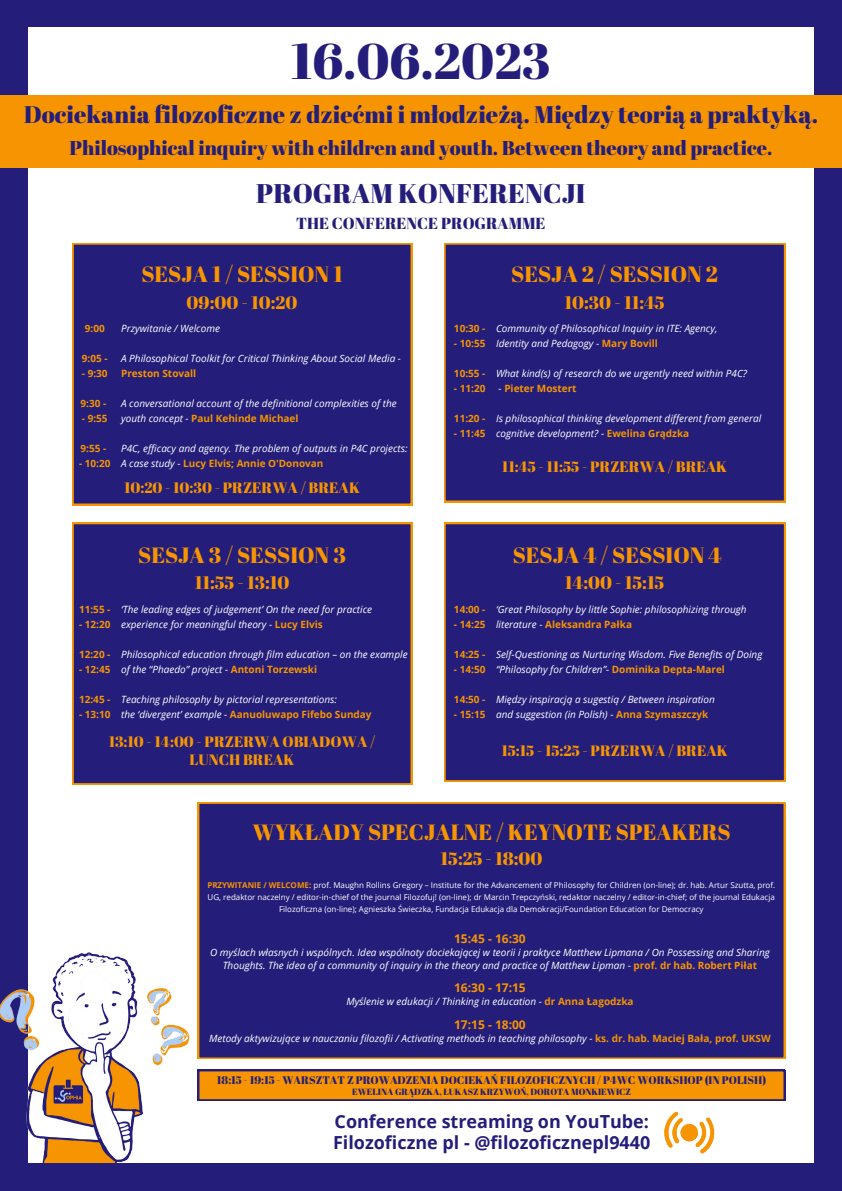
<style>
.page{position:relative;width:842px;height:1191px;background:#fff}
.page>*{position:absolute;margin:0;border:0;box-sizing:border-box;transform-origin:0 0}
.t1{font:50px "Abril Fatface";color:#241d7a}
.t2{font:27px "Abril Fatface";color:#241d7a}
.t3{font:24px "Abril Fatface";color:#241d7a}
.t4{font:22px "Abril Fatface";color:#f69501}
.t5{font:20px "Abril Fatface";color:#241d7a}
.t6{font:700 18px "Open Sans";color:#241d7a}
.t7{font:18px "Abril Fatface";color:#f69501}
.t8{font:16px "Abril Fatface";color:#241d7a}
.t9{font:15px "Abril Fatface";color:#f69501}
.t10{font:700 12px "Open Sans";color:#f69501}
.t11{font:11px "Abril Fatface";color:#241d7a}
.t12{font:italic 10px/15px "Open Sans";color:#fff}
.t13{font:700 10px "Open Sans";color:#f69501}
.t14{font:9px "Abril Fatface";color:#241d7a}
.t15{font:8px/12px "Open Sans";color:#fff;text-align:center}
.s1{font-weight:700;font-style:normal;color:#f69501}
.s2{font-style:normal}
.s3{font-weight:400;font-style:italic;color:#fff}
.s4{font-weight:700;color:#f69501}
</style>
<div class="page">
<div style="left:0;top:0;width:842px;height:1190px;background:#241d7a"></div>
<div style="left:28px;top:28px;width:785px;height:1134px;background:#fff"></div>
<svg style="left:198px;top:1069px;width:587px;height:31px"></svg>
<div style="left:0;top:95px;width:842px;height:72px;background:#f69501"></div>
<div style="left:72px;top:243px;width:340px;height:262px;background:#241d7a"></div>
<div style="left:198px;top:802px;width:587px;height:256px;background:#241d7a"></div>
<div style="left:444px;top:243px;width:341px;height:259px;background:#241d7a"></div>
<div style="left:72px;top:522px;width:340px;height:262px;background:#241d7a"></div>
<div style="left:444px;top:522px;width:341px;height:259px;background:#241d7a"></div>
<img style="left:0;top:942px;width:198px;height:221px">
<svg style="left:664px;top:1111px;width:51px;height:43px"></svg>
<p class="t1" style="left:291px;top:26px;width:261px">16.06.2023</p>
<p class="t3" style="left:24px;top:97px;width:796px">Dociekania filozoficzne z dziećmi i młodzieżą. Między teorią a praktyką.</p>
<p class="t5" style="left:69px;top:134px;width:704px">Philosophical inquiry with children and youth. Between theory and practice.</p>
<p class="t2" style="left:256px;top:175px;width:331px">PROGRAM KONFERENCJI</p>
<p class="t8" style="left:296px;top:212px;width:251px">THE CONFERENCE PROGRAMME</p>
<p class="t4" style="left:141px;top:259px;width:203px">SESJA 1 / SESSION 1</p>
<p class="t4" style="left:511px;top:259px;width:208px">SESJA 2 / SESSION 2</p>
<p class="t13" style="left:85px;top:321px;width:21px">9:00</p>
<p class="t13" style="left:82px;top:351px;width:27px">9:05 -</p>
<p class="t13" style="left:82px;top:366px;width:27px">- 9:30</p>
<p class="t13" style="left:81px;top:396px;width:27px">9:30 -</p>
<p class="t13" style="left:82px;top:411px;width:27px">- 9:55</p>
<p class="t13" style="left:81px;top:441px;width:27px">9:55 -</p>
<p class="t13" style="left:79px;top:456px;width:33px">- 10:20</p>
<p class="t7" style="left:187px;top:289px;width:112px">09:00 - 10:20</p>
<p class="t7" style="left:565px;top:289px;width:102px">10:30 - 11:45</p>
<p class="t12" style="left:121px;top:321px;width:100px">Przywitanie / Welcome</p>
<p class="t12" style="left:121px;top:351px;width:281px">A Philosophical Toolkit for Critical Thinking About Social Media -<br><span class="s1">Preston Stovall</span></p>
<p class="t12" style="left:121px;top:396px;width:277px">A conversational account of the definitional complexities of the youth concept - <span class="s1">Paul Kehinde Michael</span></p>
<p class="t12" style="left:121px;top:441px;width:288px">P4C, efficacy and agency. The problem of outputs in P4C projects:<br>A case study - <span class="s1">Lucy Elvis; Annie O'Donovan</span></p>
<p class="t9" style="left:124px;top:477px;width:237px">10:20 - 10:30 - PRZERWA / BREAK</p>
<p class="t13" style="left:454px;top:321px;width:33px">10:30 -</p>
<p class="t13" style="left:454px;top:336px;width:33px">- 10:55</p>
<p class="t13" style="left:454px;top:366px;width:33px">10:55 -</p>
<p class="t13" style="left:454px;top:381px;width:33px">- 11:20</p>
<p class="t13" style="left:454px;top:411px;width:33px">11:20 -</p>
<p class="t13" style="left:454px;top:426px;width:33px">- 11:45</p>
<p class="t12" style="left:496px;top:321px;width:223px">Community of Philosophical Inquiry in ITE: Agency,</p>
<p class="t12" style="left:496px;top:336px;width:163px">Identity and Pedagogy <span class="s2">-</span> <span class="s1">Mary Bovill</span></p>
<p class="t12" style="left:496px;top:366px;width:253px">What kind(s) of research do we urgently need within P4C?</p>
<p class="t13" style="left:499px;top:381px;width:80px"><span class="s3">-</span> Pieter Mostert</p>
<p class="t12" style="left:496px;top:411px;width:267px">Is philosophical thinking development different from general cognitive development? - <span class="s1">Ewelina Grądzka</span></p>
<p class="t9" style="left:502px;top:456px;width:227px">11:45 - 11:55 - PRZERWA / BREAK</p>
<p class="t13" style="left:79px;top:602px;width:33px">11:55 -</p>
<p class="t13" style="left:79px;top:617px;width:33px">- 12:20</p>
<p class="t13" style="left:79px;top:647px;width:33px">12:20 -</p>
<p class="t13" style="left:79px;top:662px;width:33px">- 12:45</p>
<p class="t13" style="left:79px;top:692px;width:33px">12:45 -</p>
<p class="t13" style="left:79px;top:707px;width:33px">- 13:10</p>
<p class="t4" style="left:138px;top:539px;width:209px">SESJA 3 / SESSION 3</p>
<p class="t4" style="left:513px;top:539px;width:211px">SESJA 4 / SESSION 4</p>
<p class="t7" style="left:195px;top:570px;width:96px">11:55 - 13:10</p>
<p class="t7" style="left:565px;top:570px;width:101px">14:00 - 15:15</p>
<p class="t12" style="left:121px;top:601px;width:252px">‘The leading edges of judgement’ On the need for practice experience for meaningful theory <span class="s2">-</span> <span class="s1">Lucy Elvis</span></p>
<p class="t12" style="left:121px;top:646px;width:288px">Philosophical education through film education – on the example of the “Phaedo” project - <span class="s1">Antoni Torzewski</span></p>
<p class="t12" style="left:121px;top:691px;width:217px">Teaching philosophy by pictorial representations:</p>
<p class="t13" style="left:121px;top:707px;width:252px"><span class="s3">the ‘divergent’ example -</span> Aanuoluwapo Fifebo Sunday</p>
<p class="t13" style="left:454px;top:602px;width:33px">14:00 -</p>
<p class="t13" style="left:454px;top:617px;width:33px">- 14:25</p>
<p class="t13" style="left:454px;top:647px;width:33px">14:25 -</p>
<p class="t13" style="left:454px;top:662px;width:33px">- 14:50</p>
<p class="t13" style="left:454px;top:692px;width:33px">14:50 -</p>
<p class="t13" style="left:454px;top:707px;width:33px">- 15:15</p>
<p class="t12" style="left:496px;top:601px;width:252px">‘Great Philosophy by little Sophie: philosophizing through literature <span class="s2">-</span> <span class="s1">Aleksandra Pałka</span></p>
<p class="t12" style="left:496px;top:646px;width:268px">Self-Questioning as Nurturing Wisdom. Five Benefits of Doing “Philosophy for Children”- <span class="s1">Dominika Depta-Marel</span></p>
<p class="t12" style="left:496px;top:691px;width:220px">Między inspiracją a sugestią / Between inspiration</p>
<p class="t12" style="left:496px;top:706px;width:214px">and suggestion (in Polish) - <span class="s1">Anna Szymaszczyk</span></p>
<p class="t9" style="left:109px;top:731px;width:268px">13:10 - 14:00 - PRZERWA OBIADOWA /</p>
<p class="t9" style="left:190px;top:749px;width:106px">LUNCH BREAK</p>
<p class="t9" style="left:501px;top:740px;width:228px">15:15 - 15:25 - PRZERWA / BREAK</p>
<p class="t4" style="left:252px;top:817px;width:480px">WYKŁADY SPECJALNE / KEYNOTE SPEAKERS</p>
<p class="t7" style="left:441px;top:846px;width:103px">15:25 - 18:00</p>
<p class="t15" style="left:207px;top:878px;width:569px"><span class="s4">PRZYWITANIE / WELCOME:</span> prof. Maughn Rollins Gregory – Institute for the Advancement of Philosophy for Children (on-line); dr. hab. Artur Szutta, prof.<br>UG, redaktor naczelny / editor-in-chief of the journal Filozofuj! (on-line); dr Marcin Trepczyński, redaktor naczelny / editor-in-chief; of the journal Edukacja<br>Filozoficzna (on-line); Agnieszka Świeczka, Fundacja Edukacja dla Demokracji/Foundation Education for Democracy</p>
<p class="t10" style="left:454px;top:929px;width:73px">15:45 - 16:30</p>
<p class="t12" style="left:210px;top:945px;width:561px;line-height:12.8px;text-align:center">O myślach własnych i wspólnych. Idea wspólnoty dociekającej w teorii i praktyce Matthew Lipmana / On Possessing and Sharing<br>Thoughts. The idea of a community of inquiry in the theory and practice of Matthew Lipman <span class="s2">-</span> <span class="s1">prof. dr hab. Robert Piłat</span></p>
<p class="t10" style="left:454px;top:979px;width:73px">16:30 - 17:15</p>
<p class="t12" style="left:346px;top:993px;width:289px">Myślenie w edukacji / Thinking in education - <span class="s1">dr Anna Łagodzka</span></p>
<p class="t10" style="left:454px;top:1016px;width:73px">17:15 - 18:00</p>
<p class="t12" style="left:209px;top:1030px;width:563px">Metody aktywizujące w nauczaniu filozofii / Activating methods in teaching philosophy - <span class="s1">ks. dr. hab. Maciej Bała, prof. UKSW</span></p>
<p class="t11" style="left:217px;top:1071px;width:551px">18:15 - 19:15 - WARSZTAT Z PROWADZENIA DOCIEKAŃ FILOZOFICZNYCH / P4WC WORKSHOP (IN POLISH)</p>
<p class="t14" style="left:352px;top:1085px;width:280px">EWELINA GRĄDZKA, ŁUKASZ KRZYWOŃ, DOROTA MONKIEWICZ</p>
<p class="t6" style="left:335px;top:1108px;width:316px">Conference streaming on YouTube:</p>
<p class="t6" style="left:333px;top:1129px;width:319px">Filozoficzne pl - @filozoficznepl9440</p>
</div>
